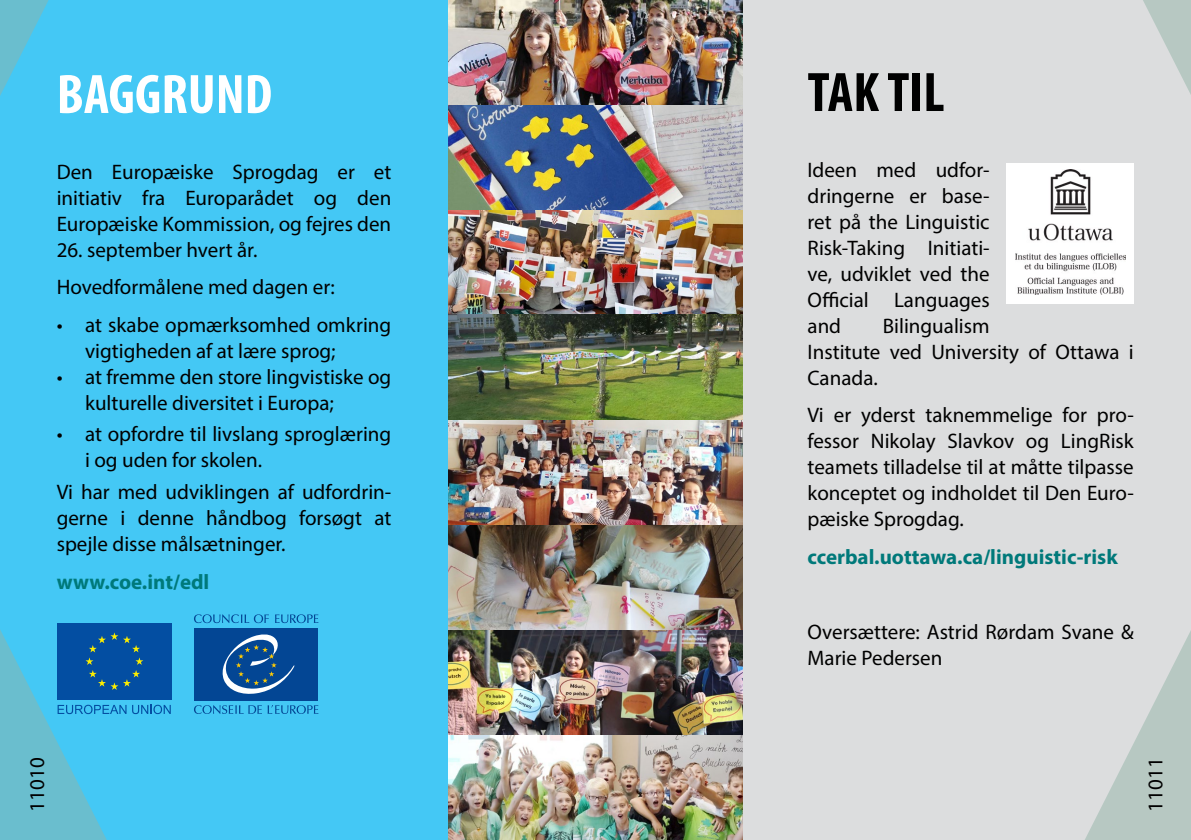
<style>
.page{position:relative;width:1191px;height:840px;background:#fff}
.page>*{position:absolute;margin:0;border:0;box-sizing:border-box;transform-origin:0 0}
.t1{font:700 condensed 56px "Myriad Pro";color:#fff}
.t2{font:700 condensed 56px "Myriad Pro";color:#000}
.t3{font:21px/26px "Myriad Pro";color:#000}
.t4{font:700 21px "Myriad Pro";color:#00797a}
</style>
<div class="page">
<div style="left:0;top:0;width:595px;height:839px;background:#44c8f5"></div>
<div style="left:595px;top:0;width:596px;height:839px;background:#dcddde"></div>
<svg style="left:0;top:630px;width:136px;height:209px"></svg>
<svg style="left:1085px;top:631px;width:106px;height:208px"></svg>
<svg style="left:1111px;top:0;width:80px;height:304px"></svg>
<svg style="left:0;top:0;width:49px;height:96px"></svg>
<img style="left:448px;top:0;width:295px;height:626px">
<img style="left:448px;top:626px;width:295px;height:213px">
<div style="left:1006px;top:163px;width:127px;height:140px;background:#fff"></div>
<img style="left:1015px;top:170px;width:110px;height:124px">
<svg style="left:58px;top:704px;width:68px;height:9px"></svg>
<svg style="left:132px;top:704px;width:39px;height:9px"></svg>
<div style="left:57px;top:622px;width:115px;height:77px;background:#034ea2"></div>
<svg style="left:85px;top:632px;width:58px;height:57px"></svg>
<svg style="left:194px;top:614px;width:124px;height:8px"></svg>
<svg style="left:194px;top:705px;width:124px;height:8px"></svg>
<div style="left:194px;top:627px;width:124px;height:72px;background:#034694"></div>
<svg style="left:222px;top:634px;width:73px;height:60px"></svg>
<h1 class="t1" style="left:57px;top:59px;width:217px">BAGGRUND</h1>
<p class="t3" style="left:57px;top:158px;width:336px;text-align:justify">Den Europæiske Sprogdag er et initiativ fra Europarådet og den Europæiske Kommission, og fejres den</p>
<p class="t3" style="left:57px;top:230px;width:279px;line-height:37.4px">26. september hvert år.<br>Hovedformålene med dagen er:</p>
<p class="t3" style="left:85px;top:311px;width:308px;text-indent:-28px">• at skabe opmærksomhed omkring vigtigheden af at lære sprog;</p>
<p class="t3" style="left:85px;top:363px;width:308px;text-indent:-28px">• at fremme den store lingvistiske og kulturelle diversitet i Europa;</p>
<p class="t3" style="left:85px;top:421px;width:308px;text-indent:-28px">• at opfordre til livslang sproglæring i og uden for skolen.</p>
<p class="t3" style="left:57px;top:478px;width:336px;text-align:justify">Vi har med udviklingen af udfordrin&shy;gerne i denne håndbog forsøgt at spejle disse målsætninger.</p>
<p class="t4" style="left:57px;top:567px;width:154px">www.coe.int/edl</p>
<h1 class="t2" style="left:807px;top:57px;width:138px">TAK TIL</h1>
<p class="t3" style="left:807px;top:156px;width:184px;text-align:justify">Ideen med udfor&shy;dringerne er base&shy;ret på the Linguistic Risk-Taking Initiati&shy;ve, udviklet ved the Official Languages and</p>
<p class="t3" style="left:807px;top:312px;width:328px;text-indent:75px">Bilingualism<br>Institute ved University of Ottawa i<br>Canada.</p>
<p class="t3" style="left:807px;top:402px;width:328px;text-align:justify">Vi er yderst taknemmelige for pro&shy;fessor Nikolay Slavkov og LingRisk teamets tilladelse til at måtte tilpasse konceptet og indholdet til Den Euro&shy;pæiske Sprogdag.</p>
<p class="t4" style="left:807px;top:542px;width:312px">ccerbal.uottawa.ca/linguistic-risk</p>
<p class="t3" style="left:807px;top:618px;width:328px">Oversættere: Astrid Rørdam Svane &amp;<br>Marie Pedersen</p>
<p class="t3" style="left:24px;top:811px;width:55px;rotate:-90deg">11010</p>
<p class="t3" style="left:1142px;top:811px;width:55px;rotate:-90deg">11011</p>
</div>
